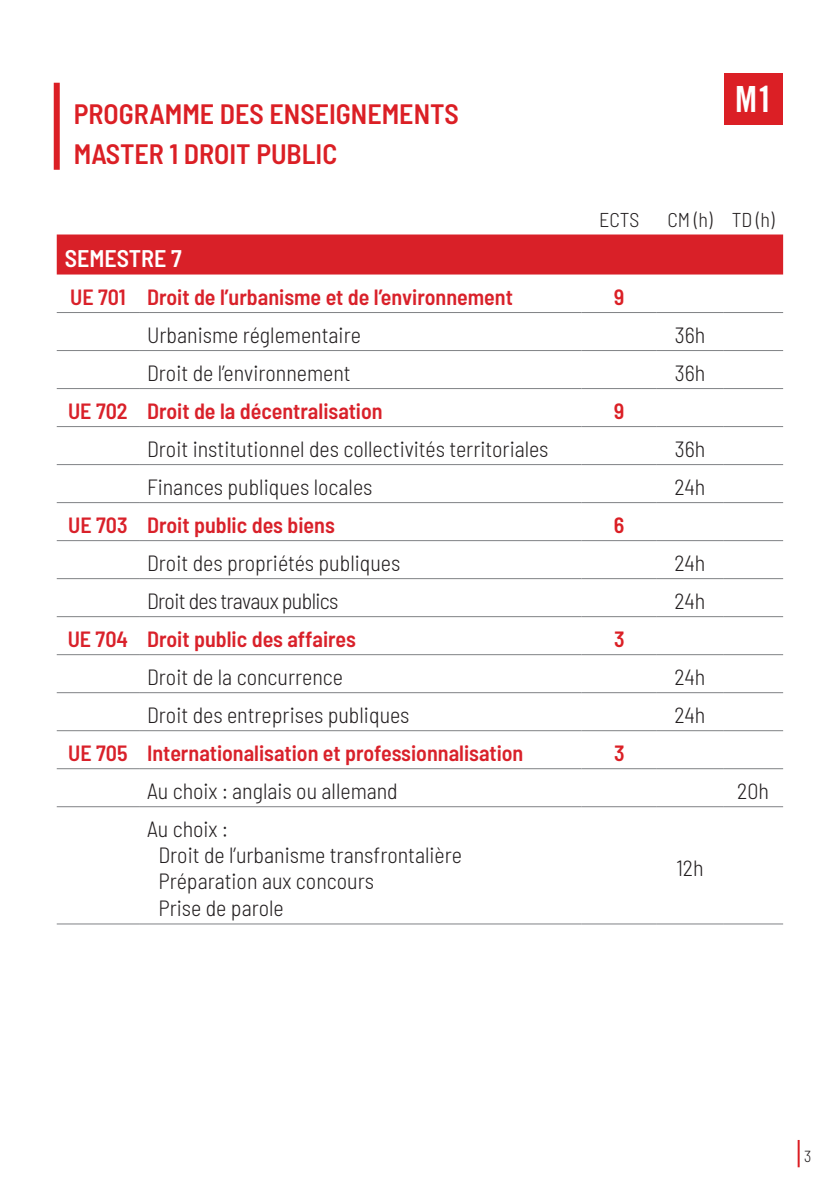
<style>
.page{position:relative;width:840px;height:1191px;background:#fff}
.page>*{position:absolute;margin:0;border:0;box-sizing:border-box;transform-origin:0 0}
.t1{font:36px "Trade Gothic LT Std Bd Cn 20";color:#fff}
.t2{font:600 semi-condensed 28px/39.8px "Barlow";color:#db1f25}
.t3{font:600 semi-condensed 24px "Barlow";color:#fff}
.t4{font:300 semi-condensed 22px/26.4px "Barlow";color:#231f20}
.t5{font:600 semi-condensed 22px "Barlow";color:#d9212a}
.t6{font:300 semi-condensed 22px "Barlow";letter-spacing:-.03em;color:#231f20}
.t7{font:600 semi-condensed 22px "Barlow";color:#db1f25}
.t8{font:300 semi-condensed 20px "Barlow";color:#231f20}
.t9{font:300 semi-condensed 16px "Barlow";color:#231f20}
</style>
<div class="page">
<hr style="left:797px;top:1140px;width:2px;height:27px;background:#db1f25">
<div style="left:54px;top:83px;width:6px;height:87px;background:#db1f25"></div>
<div style="left:724px;top:74px;width:58px;height:51px;background:#db1f25"></div>
<div style="left:57px;top:234px;width:725px;height:40px;background:#d92028"></div>
<hr style="left:57px;top:350px;width:82px;height:1px;background:#808285">
<hr style="left:139px;top:350px;width:442px;height:1px;background:#808285">
<hr style="left:581px;top:350px;width:75px;height:1px;background:#808285">
<hr style="left:656px;top:350px;width:66px;height:1px;background:#808285">
<hr style="left:722px;top:350px;width:60px;height:1px;background:#808285">
<hr style="left:57px;top:312px;width:82px;height:1px;background:#808285">
<hr style="left:139px;top:312px;width:442px;height:1px;background:#808285">
<hr style="left:581px;top:312px;width:75px;height:1px;background:#808285">
<hr style="left:656px;top:312px;width:66px;height:1px;background:#808285">
<hr style="left:722px;top:312px;width:60px;height:1px;background:#808285">
<hr style="left:57px;top:426px;width:82px;height:1px;background:#808285">
<hr style="left:139px;top:426px;width:442px;height:1px;background:#808285">
<hr style="left:581px;top:426px;width:75px;height:1px;background:#808285">
<hr style="left:656px;top:426px;width:66px;height:1px;background:#808285">
<hr style="left:722px;top:426px;width:60px;height:1px;background:#808285">
<hr style="left:57px;top:540px;width:82px;height:1px;background:#808285">
<hr style="left:139px;top:540px;width:442px;height:1px;background:#808285">
<hr style="left:581px;top:540px;width:75px;height:1px;background:#808285">
<hr style="left:656px;top:540px;width:66px;height:1px;background:#808285">
<hr style="left:722px;top:540px;width:60px;height:1px;background:#808285">
<hr style="left:57px;top:578px;width:82px;height:1px;background:#808285">
<hr style="left:139px;top:578px;width:442px;height:1px;background:#808285">
<hr style="left:581px;top:578px;width:75px;height:1px;background:#808285">
<hr style="left:656px;top:578px;width:66px;height:1px;background:#808285">
<hr style="left:722px;top:578px;width:60px;height:1px;background:#808285">
<hr style="left:57px;top:616px;width:82px;height:1px;background:#808285">
<hr style="left:139px;top:616px;width:442px;height:1px;background:#808285">
<hr style="left:581px;top:616px;width:75px;height:1px;background:#808285">
<hr style="left:656px;top:616px;width:66px;height:1px;background:#808285">
<hr style="left:722px;top:616px;width:60px;height:1px;background:#808285">
<hr style="left:57px;top:654px;width:82px;height:1px;background:#808285">
<hr style="left:139px;top:654px;width:442px;height:1px;background:#808285">
<hr style="left:581px;top:654px;width:75px;height:1px;background:#808285">
<hr style="left:656px;top:654px;width:66px;height:1px;background:#808285">
<hr style="left:722px;top:654px;width:60px;height:1px;background:#808285">
<hr style="left:57px;top:692px;width:82px;height:1px;background:#808285">
<hr style="left:139px;top:692px;width:442px;height:1px;background:#808285">
<hr style="left:581px;top:692px;width:75px;height:1px;background:#808285">
<hr style="left:656px;top:692px;width:66px;height:1px;background:#808285">
<hr style="left:722px;top:692px;width:60px;height:1px;background:#808285">
<hr style="left:57px;top:730px;width:82px;height:1px;background:#808285">
<hr style="left:139px;top:730px;width:442px;height:1px;background:#808285">
<hr style="left:581px;top:730px;width:75px;height:1px;background:#808285">
<hr style="left:656px;top:730px;width:66px;height:1px;background:#808285">
<hr style="left:722px;top:730px;width:60px;height:1px;background:#808285">
<hr style="left:57px;top:768px;width:82px;height:1px;background:#808285">
<hr style="left:139px;top:768px;width:442px;height:1px;background:#808285">
<hr style="left:581px;top:768px;width:75px;height:1px;background:#808285">
<hr style="left:656px;top:768px;width:66px;height:1px;background:#808285">
<hr style="left:722px;top:768px;width:60px;height:1px;background:#808285">
<hr style="left:57px;top:806px;width:82px;height:1px;background:#808285">
<hr style="left:139px;top:806px;width:442px;height:1px;background:#808285">
<hr style="left:581px;top:806px;width:75px;height:1px;background:#808285">
<hr style="left:656px;top:806px;width:66px;height:1px;background:#808285">
<hr style="left:722px;top:806px;width:60px;height:1px;background:#808285">
<hr style="left:57px;top:923px;width:82px;height:1px;background:#808285">
<hr style="left:139px;top:923px;width:442px;height:1px;background:#808285">
<hr style="left:581px;top:923px;width:75px;height:1px;background:#808285">
<hr style="left:656px;top:923px;width:66px;height:1px;background:#808285">
<hr style="left:722px;top:923px;width:60px;height:1px;background:#808285">
<hr style="left:57px;top:388px;width:82px;height:1px;background:#808285">
<hr style="left:139px;top:388px;width:442px;height:1px;background:#808285">
<hr style="left:581px;top:388px;width:75px;height:1px;background:#808285">
<hr style="left:656px;top:388px;width:66px;height:1px;background:#808285">
<hr style="left:722px;top:388px;width:60px;height:1px;background:#808285">
<hr style="left:57px;top:464px;width:82px;height:1px;background:#808285">
<hr style="left:139px;top:464px;width:442px;height:1px;background:#808285">
<hr style="left:581px;top:464px;width:75px;height:1px;background:#808285">
<hr style="left:656px;top:464px;width:66px;height:1px;background:#808285">
<hr style="left:722px;top:464px;width:60px;height:1px;background:#808285">
<hr style="left:57px;top:502px;width:82px;height:1px;background:#808285">
<hr style="left:139px;top:502px;width:442px;height:1px;background:#808285">
<hr style="left:581px;top:502px;width:75px;height:1px;background:#808285">
<hr style="left:656px;top:502px;width:66px;height:1px;background:#808285">
<hr style="left:722px;top:502px;width:60px;height:1px;background:#808285">
<p class="t2" style="left:74px;top:92px;width:386px">PROGRAMME DES ENSEIGNEMENTS<br>MASTER 1 DROIT PUBLIC</p>
<h1 class="t1" style="left:734px;top:77px;width:39px">M1</h1>
<p class="t8" style="left:598px;top:205px;width:42px">ECTS</p>
<p class="t8" style="left:667px;top:205px;width:109px">CM (h) TD (h)</p>
<p class="t3" style="left:65px;top:240px;width:118px">SEMESTRE 7</p>
<p class="t5" style="left:70px;top:281px;width:444px">UE 701 Droit de l’urbanisme et de l’environnement</p>
<p class="t7" style="left:613px;top:281px;width:12px">9</p>
<p class="t4" style="left:147px;top:320px;width:215px">Urbanisme réglementaire</p>
<p class="t4" style="left:674px;top:320px;width:32px">36h</p>
<p class="t4" style="left:147px;top:358px;width:205px">Droit de l’environnement</p>
<p class="t4" style="left:674px;top:358px;width:32px">36h</p>
<p class="t5" style="left:68px;top:395px;width:316px">UE 702 Droit de la décentralisation</p>
<p class="t7" style="left:613px;top:395px;width:12px">9</p>
<p class="t4" style="left:147px;top:434px;width:403px">Droit institutionnel des collectivités territoriales</p>
<p class="t4" style="left:674px;top:434px;width:32px">36h</p>
<p class="t4" style="left:147px;top:472px;width:227px">Finances publiques locales</p>
<p class="t4" style="left:674px;top:472px;width:32px">24h</p>
<p class="t5" style="left:68px;top:509px;width:268px">UE 703 Droit public des biens</p>
<p class="t7" style="left:613px;top:509px;width:12px">6</p>
<p class="t4" style="left:147px;top:548px;width:255px">Droit des propriétés publiques</p>
<p class="t4" style="left:674px;top:548px;width:32px">24h</p>
<p class="t6" style="left:147px;top:585px;width:193px">Droit des travaux publics</p>
<p class="t4" style="left:674px;top:586px;width:32px">24h</p>
<p class="t5" style="left:68px;top:623px;width:289px">UE 704 Droit public des affaires</p>
<p class="t7" style="left:613px;top:623px;width:12px">3</p>
<p class="t4" style="left:147px;top:662px;width:197px">Droit de la concurrence</p>
<p class="t4" style="left:674px;top:662px;width:32px">24h</p>
<p class="t4" style="left:147px;top:700px;width:264px">Droit des entreprises publiques</p>
<p class="t4" style="left:674px;top:700px;width:32px">24h</p>
<p class="t5" style="left:68px;top:737px;width:456px">UE 705 Internationalisation et professionnalisation</p>
<p class="t7" style="left:613px;top:737px;width:12px">3</p>
<p class="t4" style="left:147px;top:776px;width:252px">Au choix : anglais ou allemand</p>
<p class="t4" style="left:736px;top:776px;width:33px">20h</p>
<p class="t4" style="left:158px;top:814px;width:305px;text-indent:-11px">Au choix :<br>Droit de l’urbanisme transfrontalière<br>Préparation aux concours<br>Prise de parole</p>
<p class="t4" style="left:676px;top:853px;width:29px">12h</p>
<p class="t9" style="left:803px;top:1144px;width:9px">3</p>
</div>
